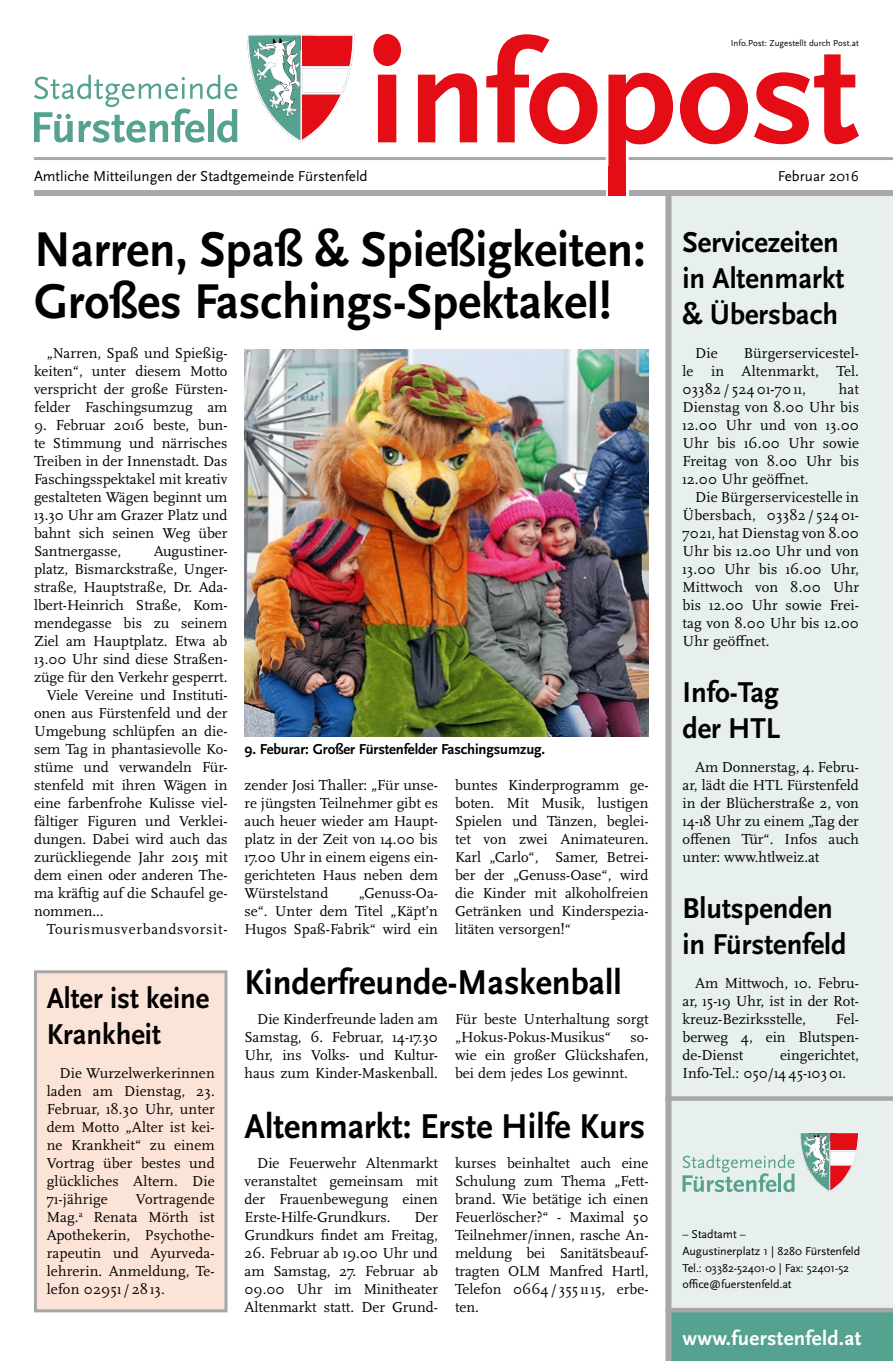
<style>
.page{position:relative;width:893px;height:1361px;background:#fff}
.page>*{position:absolute;margin:0;border:0;box-sizing:border-box;transform-origin:0 0}
.t1{font:700 51px/52.5px "Scala Sans Pro";color:#000;scale:.95 1}
.t2{font:700 36px "Scala Sans Pro";color:#000;scale:.96 1}
.t3{font:700 30px/36px "Scala Sans Pro";color:#000;scale:.96 1}
.t4{font:700 21px "Scala Sans Pro";letter-spacing:.015em;color:#fff}
.t5{font:15px/18px "Scala OT";color:#000;text-align:justify}
.t6{font:15px "Scala Sans Pro";color:#000}
.t7{font:700 15px "Scala Sans Pro";letter-spacing:-.01em;color:#000}
.t8{font:15px "Scala OT";letter-spacing:.05em;color:#000}
.t9{font:12px/16.8px "Scala Sans Pro";letter-spacing:-.005em;color:#000}
.t10{font:9px "Scala Sans Pro";color:#000}
</style>
<div class="page">
<div style="left:665px;top:191px;width:228px;height:1121px;background:#e8f0ee"></div>
<div style="left:34px;top:190px;width:859px;height:6px;background:#a7a7a8"></div>
<div style="left:606px;top:157px;width:23px;height:39px;background:#fdfcfe"></div>
<div style="left:671px;top:1308px;width:222px;height:53px;background:#55a291"></div>
<hr style="left:34px;top:157px;width:572px;height:3px;background:#a7a7a8">
<div style="left:665px;top:190px;width:6px;height:1171px;background:#a7a7a8"></div>
<hr style="left:665px;top:1308px;width:228px;height:4px;background:#a7a7a8">
<div style="left:665px;top:1096px;width:228px;height:5px;background:#a7a7a8"></div>
<hr style="left:629px;top:157px;width:264px;height:3px;background:#a7a7a8">
<svg style="left:682px;top:1154px;width:112px;height:38px"></svg>
<svg style="left:800px;top:1133px;width:59px;height:59px"></svg>
<svg style="left:34px;top:75px;width:203px;height:68px"></svg>
<svg style="left:247px;top:34px;width:107px;height:109px"></svg>
<div style="left:378px;top:75px;width:18px;height:67px;background:#e40d15"></div>
<svg style="left:418px;top:73px;width:59px;height:69px"></svg>
<svg style="left:486px;top:34px;width:111px;height:110px"></svg>
<svg style="left:608px;top:73px;width:65px;height:94px"></svg>
<svg style="left:680px;top:73px;width:68px;height:71px"></svg>
<svg style="left:754px;top:54px;width:105px;height:90px"></svg>
<div style="left:373px;top:34px;width:28px;height:32px;background:#e40d15;border-radius:50%"></div>
<div style="left:608px;top:167px;width:18px;height:29px;background:#e40d15"></div>
<img style="left:244px;top:349px;width:404px;height:387px">
<div style="left:34px;top:970px;width:193px;height:342px;background:#fce3d8;border:3px solid #a7a7a8"></div>
<p class="t10" style="left:731px;top:38px;width:130px">Info.Post: Zugestellt durch Post.at</p>
<p class="t6" style="left:34px;top:167px;width:335px">Amtliche Mitteilungen der Stadtgemeinde Fürstenfeld</p>
<h1 class="t1" style="left:34px;top:223px;width:645px">Narren, Spaß &amp; Spießigkeiten:<br>Großes Faschings-Spektakel!</h1>
<p class="t5" style="left:34px;top:344px;width:195px;text-indent:13px">„Narren, Spaß und Spießig&shy;keiten“, unter diesem Motto verspricht der große Fürsten&shy;felder Faschingsumzug am</p>
<p class="t5" style="left:34px;top:416px;width:195px">9. Februar 2016 beste, bun&shy;te Stimmung und närrisches Treiben in der Innenstadt. Das Faschingsspektakel mit kreativ gestalteten Wägen beginnt um 13.30 Uhr am Grazer Platz und bahnt sich seinen Weg über Santnergasse,</p>
<p class="t5" style="left:154px;top:542px;width:75px">Augustiner-</p>
<p class="t5" style="left:34px;top:560px;width:195px">platz, Bismarckstraße, Unger-</p>
<p class="t5" style="left:34px;top:578px;width:195px">straße, Hauptstraße, Dr. Ada-</p>
<p class="t5" style="left:34px;top:596px;width:195px">lbert-Heinrich Straße, Kom-</p>
<p class="t5" style="left:34px;top:614px;width:195px">mendegasse bis zu seinem</p>
<p class="t5" style="left:34px;top:632px;width:195px">Ziel am Hauptplatz. Etwa ab</p>
<p class="t5" style="left:34px;top:650px;width:195px">13.00 Uhr sind diese Straßen-</p>
<p class="t5" style="left:34px;top:668px;width:195px">züge für den Verkehr gesperrt.</p>
<p class="t5" style="left:47px;top:686px;width:182px">Viele Vereine und Instituti-</p>
<p class="t5" style="left:34px;top:704px;width:195px">onen aus Fürstenfeld und der</p>
<p class="t5" style="left:34px;top:722px;width:195px">Umgebung schlüpfen an die-</p>
<p class="t5" style="left:34px;top:740px;width:195px">sem Tag in phantasievolle Ko-</p>
<p class="t5" style="left:34px;top:758px;width:195px">stüme und verwandeln Für-</p>
<p class="t5" style="left:34px;top:776px;width:195px">stenfeld mit ihren Wägen in</p>
<p class="t5" style="left:34px;top:794px;width:195px">eine farbenfrohe Kulisse viel-</p>
<p class="t5" style="left:34px;top:812px;width:195px">fältiger Figuren und Verklei-</p>
<p class="t5" style="left:34px;top:830px;width:195px">dungen. Dabei wird auch das</p>
<p class="t5" style="left:34px;top:848px;width:195px">zurückliegende Jahr 2015 mit</p>
<p class="t5" style="left:34px;top:866px;width:195px">dem einen oder anderen The-</p>
<p class="t5" style="left:34px;top:884px;width:195px">ma kräftig auf die Schaufel ge-</p>
<p class="t5" style="left:34px;top:902px;width:71px">nommen...</p>
<p class="t8" style="left:47px;top:920px;width:182px">Tourismusverbandsvorsit-</p>
<p class="t7" style="left:244px;top:740px;width:302px">9. Feburar: Großer Fürstenfelder Faschingsumzug.</p>
<p class="t5" style="left:244px;top:776px;width:195px">zender Josi Thaller: „Für unse&shy;re jüngsten Teilnehmer gibt es auch heuer wieder am Haupt&shy;platz in der Zeit von 14.00 bis 17.00 Uhr in einem eigens ein&shy;gerichteten Haus neben dem Würstelstand</p>
<p class="t5" style="left:455px;top:776px;width:195px">buntes Kinderprogramm ge&shy;boten. Mit Musik, lustigen Spielen und Tänzen, beglei&shy;tet von zwei Animateuren.<br>Karl „Carlo“, Samer, Betrei&shy;ber der „Genuss-Oase“, wird die Kinder mit alkoholfreien Getränken und Kinderspezia&shy;litäten versorgen!“</p>
<p class="t5" style="left:244px;top:884px;width:195px;text-indent:114px">„Genuss-Oa&shy;se“. Unter dem Titel „Käpt’n Hugos Spaß-Fabrik“ wird ein</p>
<h3 class="t3" style="left:47px;top:980px;width:171px">Alter ist keine<br>Krankheit</h3>
<p class="t5" style="left:47px;top:1064px;width:169px;text-indent:13px">Die Wurzelwerkerinnen laden am Dienstag, 23.<br>Februar, 18.30 Uhr, unter dem Motto „Alter ist kei&shy;ne Krankheit“ zu einem Vortrag über bestes und glückliches Altern. Die 71-jährige</p>
<p class="t5" style="left:47px;top:1190px;width:169px;text-indent:89px">Vortragende Mag.<sup>a</sup> Renata Mörth ist Apothekerin, Psychothe&shy;rapeutin und Ayurveda&shy;lehrerin. Anmeldung, Te&shy;lefon 02951 / 28 13.</p>
<h2 class="t2" style="left:244px;top:961px;width:394px">Kinderfreunde-Maskenball</h2>
<p class="t5" style="left:245px;top:1010px;width:195px;text-indent:13px">Die Kinderfreunde laden am Samstag, 6. Februar, 14-17.30<br>Uhr, ins Volks- und Kultur&shy;haus zum Kinder-Maskenball.</p>
<p class="t5" style="left:455px;top:1010px;width:195px">Für beste Unterhaltung sorgt „Hokus-Pokus-Musikus“</p>
<p class="t5" style="left:455px;top:1028px;width:195px;text-indent:175px">so&shy;wie ein großer Glückshafen, bei dem jedes Los gewinnt.</p>
<h2 class="t2" style="left:244px;top:1105px;width:419px">Altenmarkt: Erste Hilfe Kurs</h2>
<p class="t5" style="left:244px;top:1154px;width:195px;text-indent:13px">Die Feuerwehr Altenmarkt veranstaltet gemeinsam mit der Frauenbewegung einen Erste-Hilfe-Grundkurs.</p>
<p class="t5" style="left:244px;top:1208px;width:195px;text-align:right">Der<br>Grundkurs findet am Freitag,</p>
<p class="t5" style="left:244px;top:1244px;width:195px">26. Februar ab 19.00 Uhr und am Samstag, 27. Februar ab 09.00 Uhr im Minitheater Altenmarkt statt. Der Grund-</p>
<p class="t5" style="left:455px;top:1154px;width:195px">kurses beinhaltet auch eine Schulung zum Thema „Fett&shy;brand. Wie betätige ich einen Feuerlöscher?“ - Maximal 50<br>Teilnehmer/innen, rasche An&shy;meldung bei Sanitätsbeauf&shy;tragten OLM Manfred Hartl, Telefon 0664/ 355 1115, erbe&shy;ten.</p>
<p class="t6" style="left:778px;top:167px;width:83px">Februar 2016</p>
<h3 class="t3" style="left:682px;top:224px;width:170px">Servicezeiten in Altenmarkt &amp; Übersbach</h3>
<p class="t5" style="left:682px;top:344px;width:178px;text-indent:61px">Bürgerservicestel&shy;le in Altenmarkt, Tel.<br>03382 / 52401-7011,</p>
<p class="t5" style="left:695px;top:344px;width:24px">Die</p>
<p class="t5" style="left:682px;top:380px;width:178px;text-indent:156px">hat Dienstag von 8.00 Uhr bis 12.00 Uhr und von 13.00<br>Uhr bis 16.00 Uhr sowie Freitag von 8.00 Uhr bis 12.00 Uhr geöffnet.</p>
<p class="t5" style="left:682px;top:488px;width:178px;text-indent:13px">Die Bürgerservicestelle in Übersbach, 03382 / 52401- 7021, hat Dienstag von 8.00<br>Uhr bis 12.00 Uhr und von 13.00 Uhr bis 16.00 Uhr, Mittwoch von 8.00 Uhr bis 12.00 Uhr sowie Frei&shy;tag von 8.00 Uhr bis 12.00<br>Uhr geöffnet.</p>
<h3 class="t3" style="left:682px;top:674px;width:103px">Info-Tag der HTL</h3>
<p class="t5" style="left:682px;top:758px;width:178px;text-indent:13px">Am Donnerstag, 4. Febru&shy;ar, lädt die HTL Fürstenfeld in der Blücherstraße 2, von 14-18 Uhr zu einem „Tag der offenen Tür“. Infos auch unter: www.htlweiz.at</p>
<h3 class="t3" style="left:682px;top:890px;width:172px">Blutspenden in Fürstenfeld</h3>
<p class="t5" style="left:682px;top:974px;width:178px;text-indent:13px">Am Mittwoch, 10. Febru&shy;ar, 15-19 Uhr, ist in der Rot&shy;kreuz-Bezirksstelle,</p>
<p class="t5" style="left:682px;top:1010px;width:178px;text-indent:153px">Fel&shy;berweg 4, ein Blutspen&shy;de-Dienst</p>
<p class="t5" style="left:682px;top:1046px;width:178px;text-indent:98px">eingerichtet,<br>Info-Tel.: 050/1445-10301.</p>
<p class="t9" style="left:682px;top:1225px;width:179px">– Stadtamt –<br>Augustinerplatz 1 | 8280 Fürstenfeld<br>Tel.: 03382-52401-0 | Fax: 52401-52 office@fuerstenfeld.at</p>
<h3 class="t4" style="left:682px;top:1325px;width:180px">www.fuerstenfeld.at</h3>
</div>
